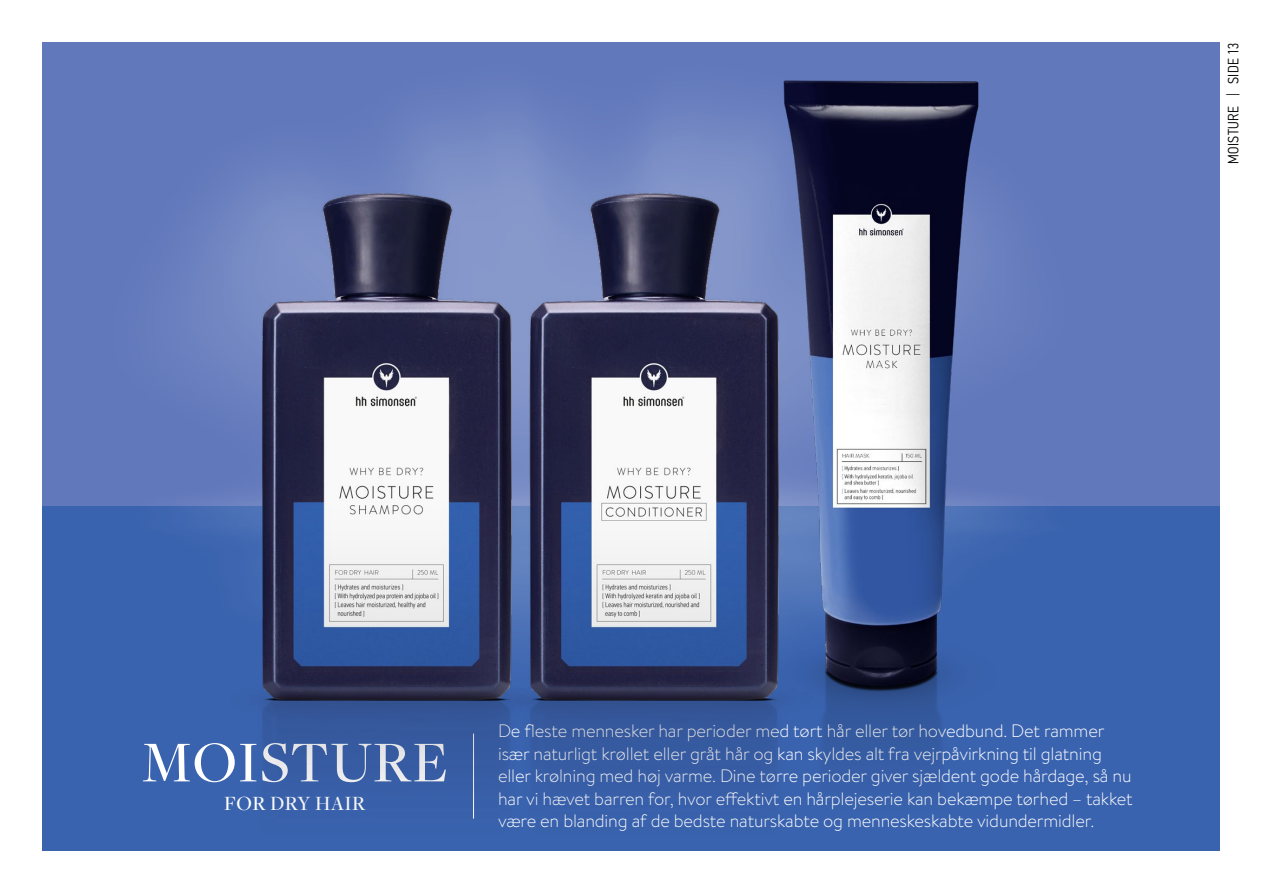
<style>
.page{position:relative;width:1263px;height:893px;background:#fff}
.page>*{position:absolute;margin:0;border:0;box-sizing:border-box;transform-origin:0 0}
.t1{font:500 60px "Freight Disp Pro";letter-spacing:.02em;color:#fff}
.t2{font:500 21px "Freight Disp Pro";letter-spacing:.02em;color:#fff}
.t3{font:300 18px/22.5px "Brandon Text";letter-spacing:-.01em;color:#fff}
.t4{font:300 15px "PFDIN Text Cond Std";letter-spacing:.02em;color:#000}
</style>
<div class="page">
<div style="left:43px;top:506px;width:1177px;height:344px;background:#3a63af"></div>
<div style="left:43px;top:43px;width:1177px;height:463px;background:#6178bb"></div>
<img style="left:747px;top:44px;width:276px;height:716px">
<img style="left:579px;top:139px;width:267px;height:634px">
<img style="left:168px;top:139px;width:411px;height:680px">
<p class="t4" style="left:1225px;top:96px;width:55px;rotate:-90deg">| SIDE 13</p>
<p class="t4" style="left:1225px;top:164px;width:59px;rotate:-90deg">MOISTURE</p>
<h1 class="t1" style="left:142px;top:723px;width:308px">MOISTURE</h1>
<p class="t2" style="left:224px;top:789px;width:143px">FOR DRY HAIR</p>
<p class="t3" style="left:498px;top:719px;width:636px">De fleste mennesker har perioder med tørt hår eller tør hovedbund. Det rammer især naturligt krøllet eller gråt hår og kan skyldes alt fra vejrpåvirkning til glatning eller krølning med høj varme. Dine tørre perioder giver sjældent gode hårdage, så nu har vi hævet barren for, hvor effektivt en hårplejeserie kan bekæmpe tørhed – takket være en blanding af de bedste naturskabte og menneskeskabte vidundermidler.</p>
</div>
